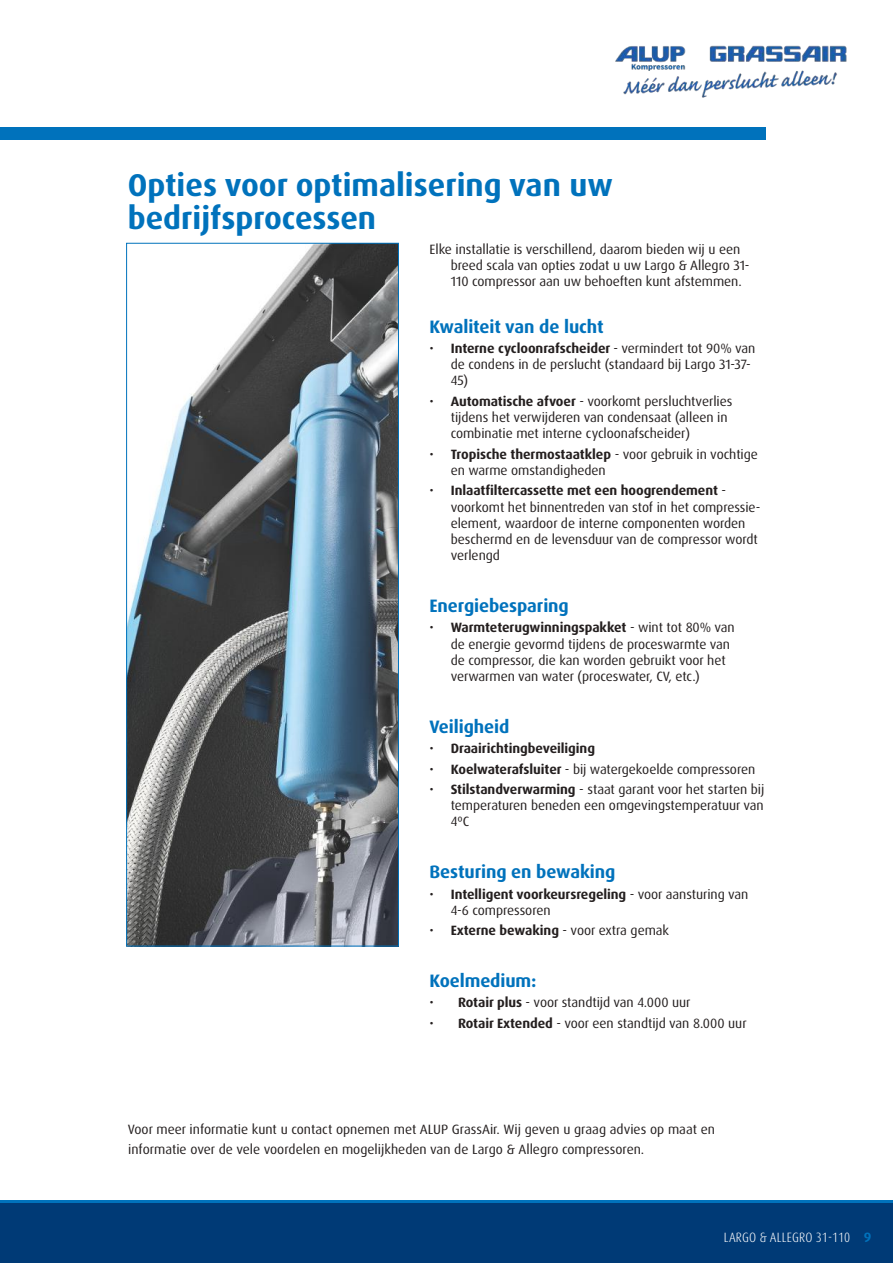
<style>
.page{position:relative;width:893px;height:1263px;background:#fff}
.page>*{position:absolute;margin:0;border:0;box-sizing:border-box;transform-origin:0 0}
.t1{font:700 31.5px/33px "Dax Pro";color:#0072bc}
.t2{font:700 18px "Dax Pro";letter-spacing:-.005em;color:#0072bc}
.t3{font:13.5px/16.2px "Dax Pro";letter-spacing:-.005em;color:#241f1f}
.t4{font:700 13.5px "Dax Pro";letter-spacing:-.005em;color:#241f1f}
.t5{font:300 condensed 13.5px "Dax Pro";letter-spacing:.01em;color:#fff}
.s1{font-weight:700}
.s2{font-weight:400}
.s3{font-weight:700;font-stretch:normal;color:#0072bc}
</style>
<div class="page">
<div style="left:0;top:1202px;width:893px;height:61px;background:#003a76"></div>
<hr style="left:0;top:1200px;width:893px;height:3px;background:#0072bc">
<div style="left:0;top:128px;width:765px;height:12px;background:#0072bc"></div>
<img style="left:128px;top:245px;width:269px;height:699px">
<div style="left:126px;top:243px;width:273px;height:703px;border:1px solid #0072bc"></div>
<img style="left:614px;top:45px;width:233px;height:95px">
<h1 class="t1" style="left:128px;top:169px;width:487px">Opties voor optimalisering van uw bedrijfsprocessen</h1>
<p class="t3" style="left:451px;top:241px;width:300px;text-indent:-21px">Elke installatie is verschillend, daarom bieden wij u een breed scala van opties zodat u uw Largo &amp; Allegro 31-<br>110 compressor aan uw behoeften kunt afstemmen.</p>
<h2 class="t2" style="left:429px;top:315px;width:176px">Kwaliteit van de lucht</h2>
<p class="t3" style="left:451px;top:340px;width:306px;text-indent:-21px">• <span class="s1">Interne cycloonrafscheider</span> - vermindert tot 90% van de condens in de perslucht (standaard bij Largo 31-37-<br>45)</p>
<p class="t3" style="left:451px;top:393px;width:283px;text-indent:-21px">• <span class="s1">Automatische afvoer</span> - voorkomt persluchtverlies tijdens het verwijderen van condensaat (alleen in combinatie met interne cycloonafscheider)</p>
<p class="t3" style="left:451px;top:446px;width:309px;text-indent:-21px">• <span class="s1">Tropische thermostaatklep</span> - voor gebruik in vochtige en warme omstandigheden</p>
<p class="t3" style="left:451px;top:483px;width:311px;text-indent:-21px">• <span class="s1">Inlaatfiltercassette met een hoogrendement</span> - voorkomt het binnentreden van stof in het compressie&shy;element, waardoor de interne componenten worden beschermd en de levensduur van de compressor wordt verlengd</p>
<h2 class="t2" style="left:429px;top:594px;width:141px">Energiebesparing</h2>
<p class="t3" style="left:451px;top:620px;width:286px;text-indent:-21px">• <span class="s1">Warmteterugwinningspakket</span> - wint tot 80% van de energie gevormd tijdens de proceswarmte van de compressor, die kan worden gebruikt voor het verwarmen van water (proceswater, CV, etc.)</p>
<h2 class="t2" style="left:429px;top:715px;width:81px">Veiligheid</h2>
<p class="t4" style="left:429px;top:740px;width:167px"><span class="s2">•</span> Draairichtingbeveiliging</p>
<p class="t3" style="left:429px;top:761px;width:327px">• <span class="s1">Koelwaterafsluiter</span> - bij watergekoelde compressoren</p>
<p class="t3" style="left:451px;top:781px;width:315px;text-align:justify;text-indent:-21px">• <span class="s1">Stilstandverwarming</span> - staat garant voor het starten bij temperaturen beneden een omgevingstemperatuur van 4ºC</p>
<h2 class="t2" style="left:429px;top:860px;width:188px">Besturing en bewaking</h2>
<p class="t3" style="left:451px;top:886px;width:299px;text-indent:-21px">• <span class="s1">Intelligent voorkeursregeling</span> - voor aansturing van<br>4-6 compressoren</p>
<p class="t3" style="left:429px;top:922px;width:241px">• <span class="s1">Externe bewaking</span> - voor extra gemak</p>
<h2 class="t2" style="left:429px;top:969px;width:109px">Koelmedium:</h2>
<p class="t3" style="left:429px;top:995px;width:263px">• <span class="s1">Rotair plus</span> - voor standtijd van 4.000 uur</p>
<p class="t3" style="left:429px;top:1015px;width:319px">• <span class="s1">Rotair Extended</span> - voor een standtijd van 8.000 uur</p>
<p class="t3" style="left:128px;top:1120px;width:589px;line-height:19.5px">Voor meer informatie kunt u contact opnemen met ALUP GrassAir. Wij geven u graag advies op maat en informatie over de vele voordelen en mogelijkheden van de Largo &amp; Allegro compressoren.</p>
<p class="t5" style="left:724px;top:1228px;width:149px">LARGO &amp; ALLEGRO 31-110 <span class="s3">9</span></p>
</div>
